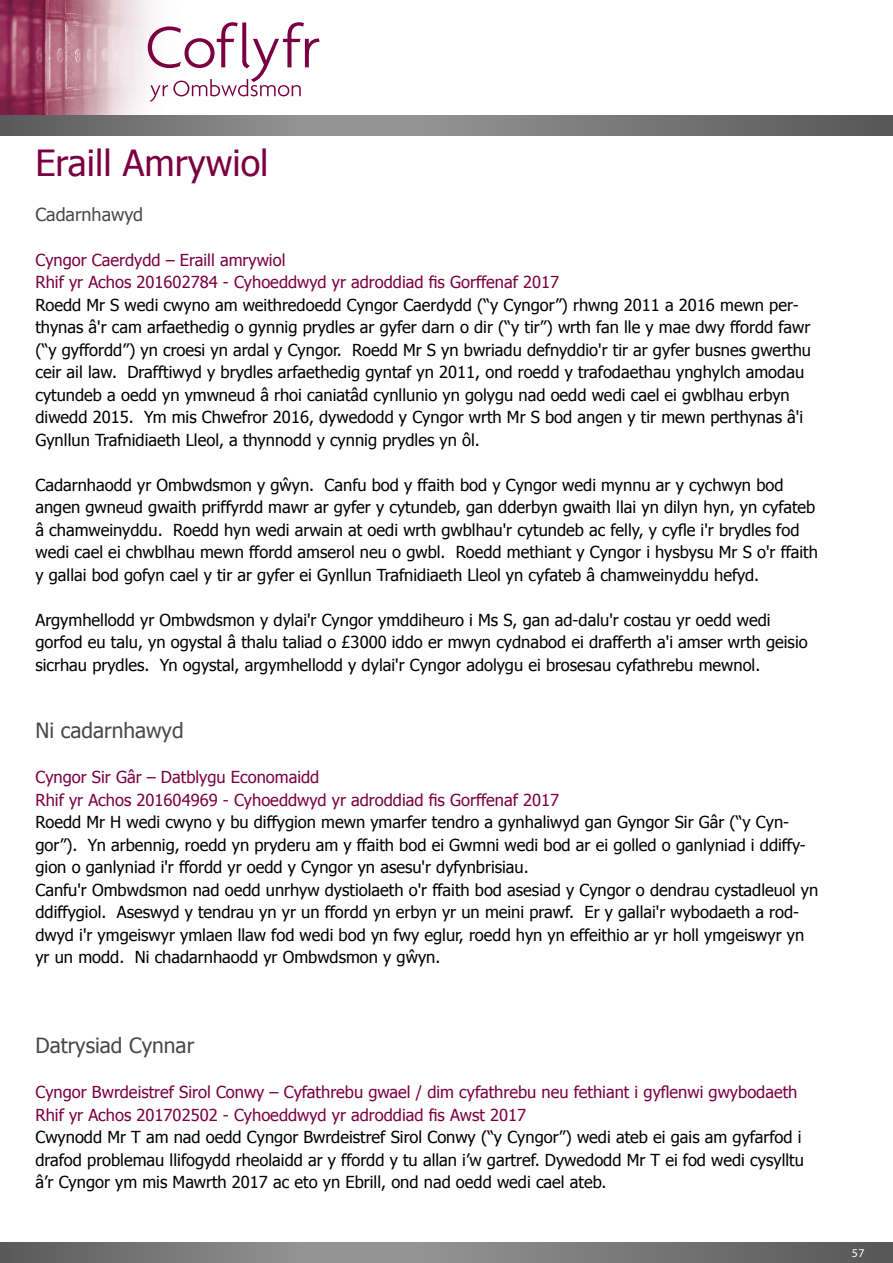
<style>
.page{position:relative;width:893px;height:1263px;background:#fff}
.page>*{position:absolute;margin:0;border:0;box-sizing:border-box;transform-origin:0 0}
.t1{font:36px "Tahoma";color:#7b0041}
.t2{font:21px "Tahoma";color:#4b4848}
.t3{font:18px "Tahoma";color:#4b4848}
.t4{font:16.5px/22.5px "Tahoma";color:#000}
.t5{font:16.5px/22.5px "Tahoma";color:#7b0041}
.t6{font:12px "Myriad Pro";color:#fff}
</style>
<div class="page">
<svg style="left:0;top:1242px;width:893px;height:21px;background:#7a7979"></svg>
<img style="left:0;top:0;width:153px;height:115px">
<svg style="left:148px;top:22px;width:172px;height:80px"></svg>
<svg style="left:0;top:115px;width:893px;height:21px;background:#7a7979"></svg>
<h1 class="t1" style="left:35px;top:138px;width:235px">Eraill Amrywiol</h1>
<p class="t3" style="left:35px;top:202px;width:109px">Cadarnhawyd</p>
<p class="t5" style="left:35px;top:248px;width:525px">Cyngor Caerdydd – Eraill amrywiol<br>Rhif yr Achos 201602784 - Cyhoeddwyd yr adroddiad fis Gorffenaf 2017</p>
<p class="t4" style="left:35px;top:293px;width:777px">Roedd Mr S wedi cwyno am weithredoedd Cyngor Caerdydd (“y Cyngor”) rhwng 2011 a 2016 mewn per&shy;thynas â'r cam arfaethedig o gynnig prydles ar gyfer darn o dir (“y tir”) wrth fan lle y mae dwy ffordd fawr (“y gyffordd”) yn croesi yn ardal y Cyngor. Roedd Mr S yn bwriadu defnyddio'r tir ar gyfer busnes gwerthu ceir ail law. Drafftiwyd y brydles arfaethedig gyntaf yn 2011, ond roedd y trafodaethau ynghylch amodau cytundeb a oedd yn ymwneud â rhoi caniatâd cynllunio yn golygu nad oedd wedi cael ei gwblhau erbyn diwedd 2015. Ym mis Chwefror 2016, dywedodd y Cyngor wrth Mr S bod angen y tir mewn perthynas â'i Gynllun Trafnidiaeth Lleol, a thynnodd y cynnig prydles yn ôl.</p>
<p class="t4" style="left:35px;top:473px;width:784px">Cadarnhaodd yr Ombwdsmon y gŵyn. Canfu bod y ffaith bod y Cyngor wedi mynnu ar y cychwyn bod angen gwneud gwaith priffyrdd mawr ar gyfer y cytundeb, gan dderbyn gwaith llai yn dilyn hyn, yn cyfateb â chamweinyddu. Roedd hyn wedi arwain at oedi wrth gwblhau'r cytundeb ac felly, y cyfle i'r brydles fod wedi cael ei chwblhau mewn ffordd amserol neu o gwbl. Roedd methiant y Cyngor i hysbysu Mr S o'r ffaith y gallai bod gofyn cael y tir ar gyfer ei Gynllun Trafnidiaeth Lleol yn cyfateb â chamweinyddu hefyd.</p>
<p class="t4" style="left:35px;top:608px;width:774px">Argymhellodd yr Ombwdsmon y dylai'r Cyngor ymddiheuro i Ms S, gan ad-dalu'r costau yr oedd wedi gorfod eu talu, yn ogystal â thalu taliad o £3000 iddo er mwyn cydnabod ei drafferth a'i amser wrth geisio sicrhau prydles. Yn ogystal, argymhellodd y dylai'r Cyngor adolygu ei brosesau cyfathrebu mewnol.</p>
<p class="t2" style="left:35px;top:716px;width:150px">Ni cadarnhawyd</p>
<p class="t5" style="left:35px;top:765px;width:525px">Cyngor Sir Gâr – Datblygu Economaidd<br>Rhif yr Achos 201604969 - Cyhoeddwyd yr adroddiad fis Gorffenaf 2017</p>
<p class="t4" style="left:35px;top:810px;width:784px">Roedd Mr H wedi cwyno y bu diffygion mewn ymarfer tendro a gynhaliwyd gan Gyngor Sir Gâr (“y Cyn&shy;gor”). Yn arbennig, roedd yn pryderu am y ffaith bod ei Gwmni wedi bod ar ei golled o ganlyniad i ddiffy&shy;gion o ganlyniad i'r ffordd yr oedd y Cyngor yn asesu'r dyfynbrisiau.<br>Canfu'r Ombwdsmon nad oedd unrhyw dystiolaeth o'r ffaith bod asesiad y Cyngor o dendrau cystadleuol yn ddiffygiol. Aseswyd y tendrau yn yr un ffordd yn erbyn yr un meini prawf. Er y gallai'r wybodaeth a rod&shy;dwyd i'r ymgeiswyr ymlaen llaw fod wedi bod yn fwy eglur, roedd hyn yn effeithio ar yr holl ymgeiswyr yn yr un modd. Ni chadarnhaodd yr Ombwdsmon y gŵyn.</p>
<p class="t2" style="left:35px;top:1031px;width:160px">Datrysiad Cynnar</p>
<p class="t5" style="left:35px;top:1080px;width:763px">Cyngor Bwrdeistref Sirol Conwy – Cyfathrebu gwael / dim cyfathrebu neu fethiant i gyflenwi gwybodaeth<br>Rhif yr Achos 201702502 - Cyhoeddwyd yr adroddiad fis Awst 2017</p>
<p class="t4" style="left:35px;top:1125px;width:770px">Cwynodd Mr T am nad oedd Cyngor Bwrdeistref Sirol Conwy (“y Cyngor”) wedi ateb ei gais am gyfarfod i drafod problemau llifogydd rheolaidd ar y ffordd y tu allan i’w gartref. Dywedodd Mr T ei fod wedi cysylltu â’r Cyngor ym mis Mawrth 2017 ac eto yn Ebrill, ond nad oedd wedi cael ateb.</p>
<p class="t6" style="left:852px;top:1245px;width:14px">57</p>
</div>
